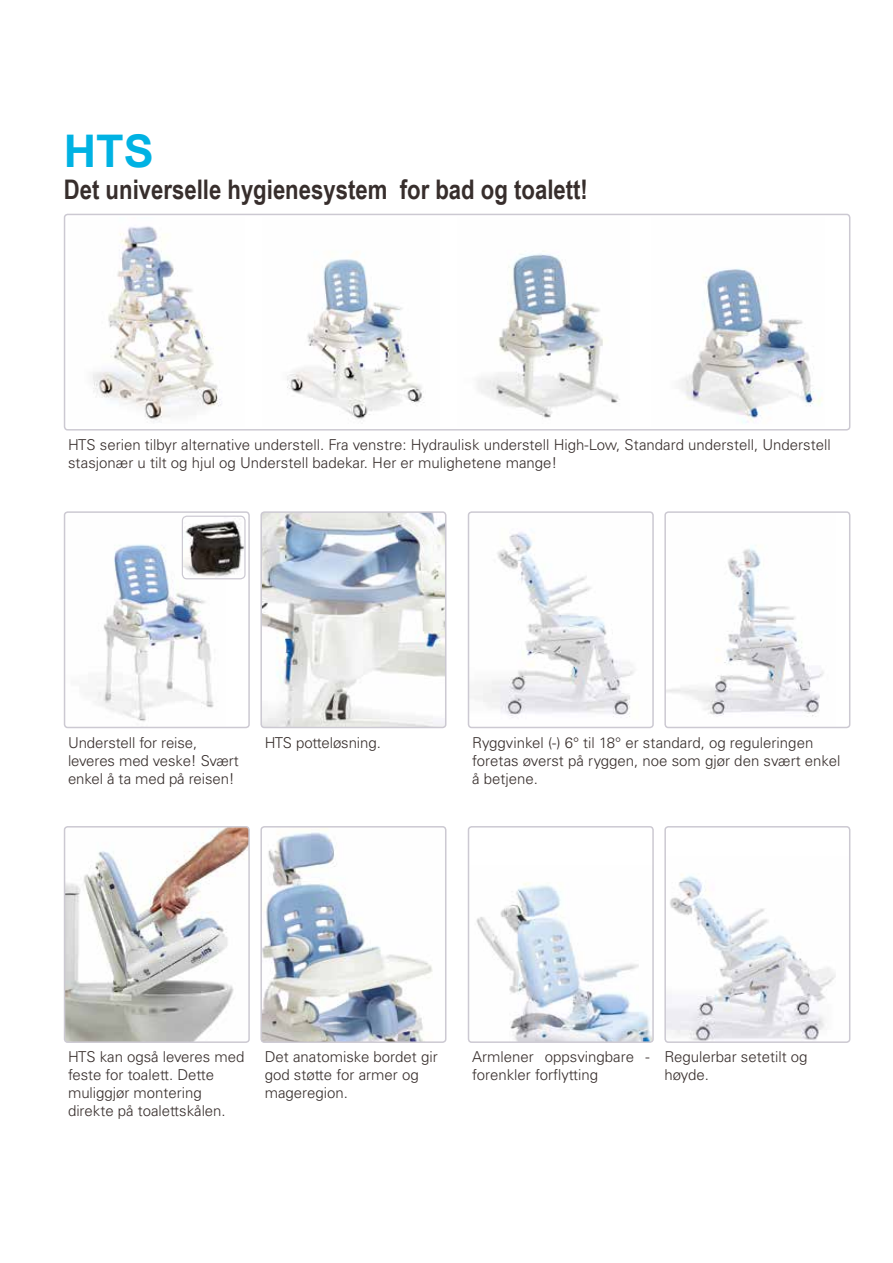
<style>
.page{position:relative;width:893px;height:1263px;background:#fff}
.page>*{position:absolute;margin:0;border:0;box-sizing:border-box;transform-origin:0 0}
.t1{font:700 45px "Arial";color:#00b2e3}
.t2{font:700 27px "Arial Narrow";color:#372e2c}
.t3{font:300 15px/18px "Univers LT Std";color:#372e2c}
</style>
<div class="page">
<div style="left:64px;top:214px;width:786px;height:217px;border:2px solid #ccc9d2;border-radius:3px"></div>
<img style="left:93px;top:226px;width:128px;height:196px">
<img style="left:287px;top:259px;width:138px;height:160px">
<img style="left:478px;top:251px;width:142px;height:167px">
<img style="left:681px;top:268px;width:142px;height:156px">
<img style="left:471px;top:532px;width:163px;height:186px">
<div style="left:468px;top:511px;width:186px;height:217px;border:2px solid #ccc9d2;border-radius:3px"></div>
<img style="left:667px;top:546px;width:157px;height:171px">
<div style="left:664px;top:511px;width:186px;height:217px;border:2px solid #ccc9d2;border-radius:3px"></div>
<img style="left:67px;top:829px;width:180px;height:211px">
<div style="left:64px;top:826px;width:186px;height:217px;border:2px solid #ccc9d2;border-radius:3px"></div>
<img style="left:263px;top:829px;width:170px;height:211px">
<div style="left:260px;top:826px;width:186px;height:217px;border:2px solid #ccc9d2;border-radius:3px"></div>
<img style="left:263px;top:514px;width:180px;height:211px">
<div style="left:260px;top:511px;width:186px;height:217px;border:2px solid #ccc9d2;border-radius:3px"></div>
<img style="left:95px;top:515px;width:130px;height:207px">
<div style="left:64px;top:511px;width:186px;height:217px;border:2px solid #ccc9d2;border-radius:3px"></div>
<img style="left:182px;top:516px;width:62px;height:63px">
<div style="left:182px;top:516px;width:64px;height:63px;border:1px solid #ccc9d2;border-radius:5px"></div>
<img style="left:476px;top:882px;width:175px;height:158px">
<div style="left:468px;top:826px;width:186px;height:217px;border:2px solid #ccc9d2;border-radius:3px"></div>
<img style="left:667px;top:874px;width:169px;height:166px">
<div style="left:664px;top:826px;width:186px;height:217px;border:2px solid #ccc9d2;border-radius:3px"></div>
<h1 class="t1" style="left:64px;top:121px;width:91px">HTS</h1>
<h2 class="t2" style="left:64px;top:170px;width:526px">Det universelle hygienesystem for bad og toalett!</h2>
<p class="t3" style="left:68px;top:436px;width:764px">HTS serien tilbyr alternative understell. Fra venstre: Hydraulisk understell High-Low, Standard understell, Understell stasjonær u tilt og hjul og Understell badekar. Her er mulighetene mange!</p>
<p class="t3" style="left:68px;top:733px;width:131px">Understell for reise,</p>
<p class="t3" style="left:265px;top:733px;width:118px">HTS potteløsning.</p>
<p class="t3" style="left:68px;top:751px;width:172px">leveres med veske! Svært enkel å ta med på reisen!</p>
<p class="t3" style="left:472px;top:733px;width:370px">Ryggvinkel (-) 6° til 18° er standard, og reguleringen foretas øverst på ryggen, noe som gjør den svært enkel å betjene.</p>
<p class="t3" style="left:68px;top:1048px;width:178px">HTS kan også leveres med feste for toalett. Dette muliggjør montering direkte på toalettskålen.</p>
<p class="t3" style="left:265px;top:1048px;width:175px">Det anatomiske bordet gir god støtte for armer og mageregion.</p>
<p class="t3" style="left:472px;top:1048px;width:179px">Armlener oppsvingbare - forenkler forflytting</p>
<p class="t3" style="left:664px;top:1048px;width:145px">Regulerbar setetilt og høyde.</p>
</div>
